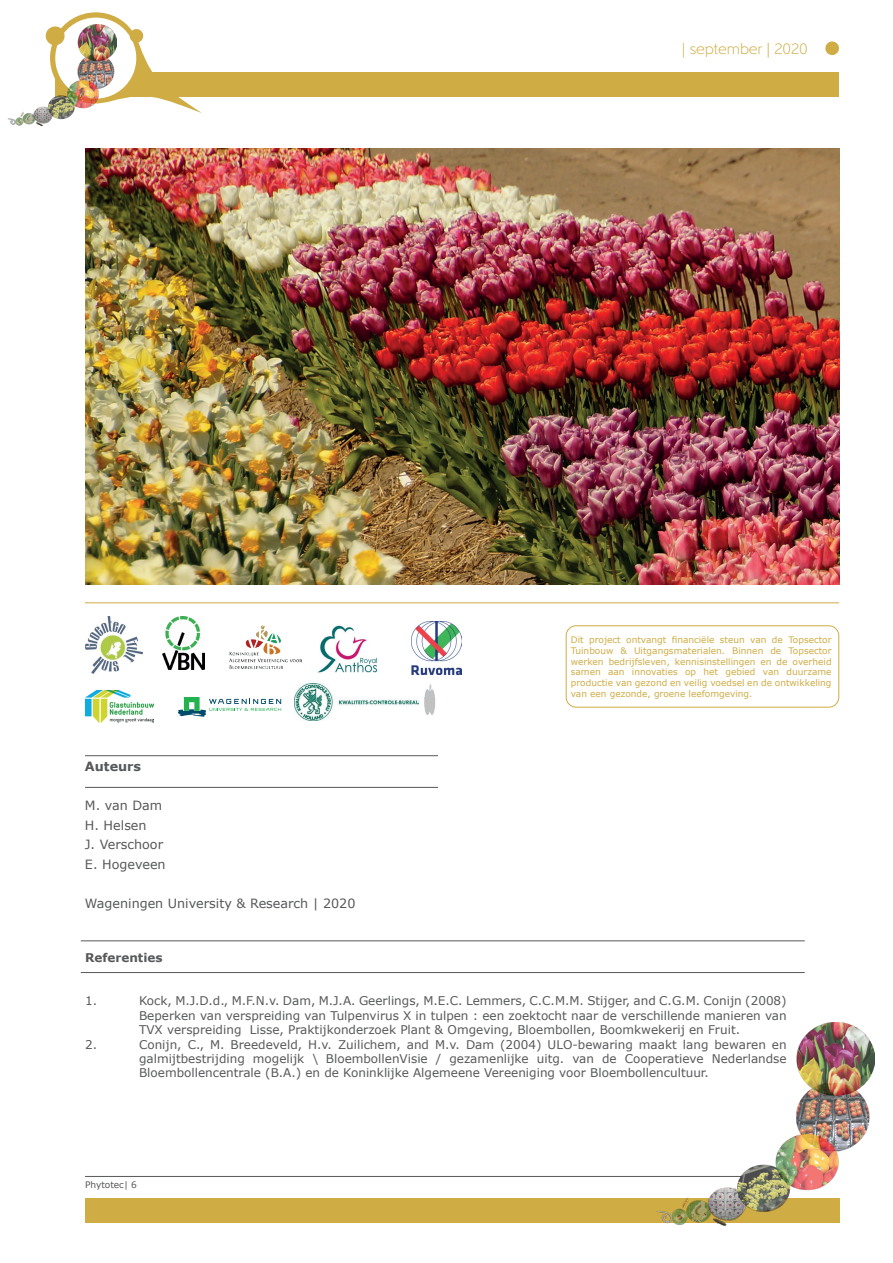
<style>
.page{position:relative;width:893px;height:1263px;background:#fff}
.page>*{position:absolute;margin:0;border:0;box-sizing:border-box;transform-origin:0 0}
.t1{font:300 15px "Gentleman 400";color:#cfac44}
.t2{font:12.75px/19.5px "Verdana";color:#57585a}
.t3{font:700 12.75px "Verdana";color:#57585a}
.t4{font:12px/14.4px "Verdana";color:#57585a;text-align:justify}
.t5{font:700 12px "Verdana";color:#57585a}
.t6{font:9px/10.8px "Verdana";color:#cfac44;text-align:justify}
.t7{font:9px "Verdana";color:#57585a}
.t8{font:5.7px "Calibri";color:#231f20}
</style>
<div class="page">
<hr style="left:85px;top:1176px;width:723px;height:1px;background:#57585a">
<div style="left:85px;top:1199px;width:754px;height:24px;background:#cfac44"></div>
<div style="left:55px;top:72px;width:784px;height:24px;background:#cfac44"></div>
<svg style="left:65px;top:12px;width:137px;height:101px"></svg>
<img style="left:7px;top:24px;width:109px;height:103px">
<svg style="left:825px;top:41px;width:14px;height:14px"></svg>
<hr style="left:85px;top:755px;width:353px;height:1px;background:#57585a">
<hr style="left:85px;top:787px;width:353px;height:1px;background:#57585a">
<hr style="left:81px;top:940px;width:724px;height:1px;background:#57585a">
<hr style="left:81px;top:972px;width:724px;height:1px;background:#57585a">
<img style="left:85px;top:149px;width:754px;height:435px">
<img style="left:656px;top:1022px;width:218px;height:205px">
<hr style="left:85px;top:603px;width:754px;height:1px;background:#cfac44">
<div style="left:566px;top:626px;width:273px;height:81px;border:1px solid #cfac44;border-radius:10px"></div>
<img style="left:85px;top:616px;width:57px;height:57px">
<img style="left:162px;top:616px;width:43px;height:54px">
<img style="left:230px;top:626px;width:72px;height:42px">
<img style="left:317px;top:626px;width:61px;height:47px">
<img style="left:294px;top:683px;width:125px;height:37px">
<svg style="left:178px;top:697px;width:103px;height:20px"></svg>
<img style="left:424px;top:684px;width:12px;height:31px">
<img style="left:85px;top:690px;width:69px;height:33px">
<img style="left:411px;top:622px;width:50px;height:53px">
<p class="t1" style="left:682px;top:39px;width:128px">| september | 2020</p>
<p class="t3" style="left:85px;top:758px;width:58px">Auteurs</p>
<p class="t2" style="left:85px;top:796px;width:82px">M. van Dam<br>H. Helsen<br>J. Verschoor<br>E. Hogeveen</p>
<p class="t2" style="left:85px;top:893px;width:272px">Wageningen University &amp; Research | 2020</p>
<p class="t6" style="left:571px;top:634px;width:262px">Dit project ontvangt financiële steun van de Topsector Tuinbouw &amp; Uitgangsmaterialen. Binnen de Topsector werken bedrijfsleven, kennisinstellingen en de overheid samen aan innovaties op het gebied van duurzame productie van gezond en veilig voedsel en de ontwikkeling van een gezonde, groene leefomgeving.</p>
<p class="t5" style="left:85px;top:950px;width:79px">Referenties</p>
<p class="t4" style="left:85px;top:994px;width:13px">1.</p>
<p class="t4" style="left:139px;top:994px;width:649px">Kock, M.J.D.d., M.F.N.v. Dam, M.J.A. Geerlings, M.E.C. Lemmers, C.C.M.M. Stijger, and C.G.M. Conijn (2008)<br>Beperken van verspreiding van Tulpenvirus X in tulpen : een zoektocht naar de verschillende manieren van TVX verspreiding Lisse, Praktijkonderzoek Plant &amp; Omgeving, Bloembollen, Boomkwekerij en Fruit.</p>
<p class="t4" style="left:85px;top:1037px;width:13px">2.</p>
<p class="t4" style="left:139px;top:1037px;width:649px">Conijn, C., M. Breedeveld, H.v. Zuilichem, and M.v. Dam (2004) ULO-bewaring maakt lang bewaren en galmijtbestrijding mogelijk \ BloembollenVisie / gezamenlijke uitg. van de Cooperatieve Nederlandse Bloembollencentrale (B.A.) en de Koninklijke Algemeene Vereeniging voor Bloembollencultuur.</p>
<p class="t8" style="left:303px;top:997px;width:88px">• Algemene werkwijze bedrijfsaudit</p>
<p class="t7" style="left:85px;top:1178px;width:53px">Phytotec| 6</p>
</div>
